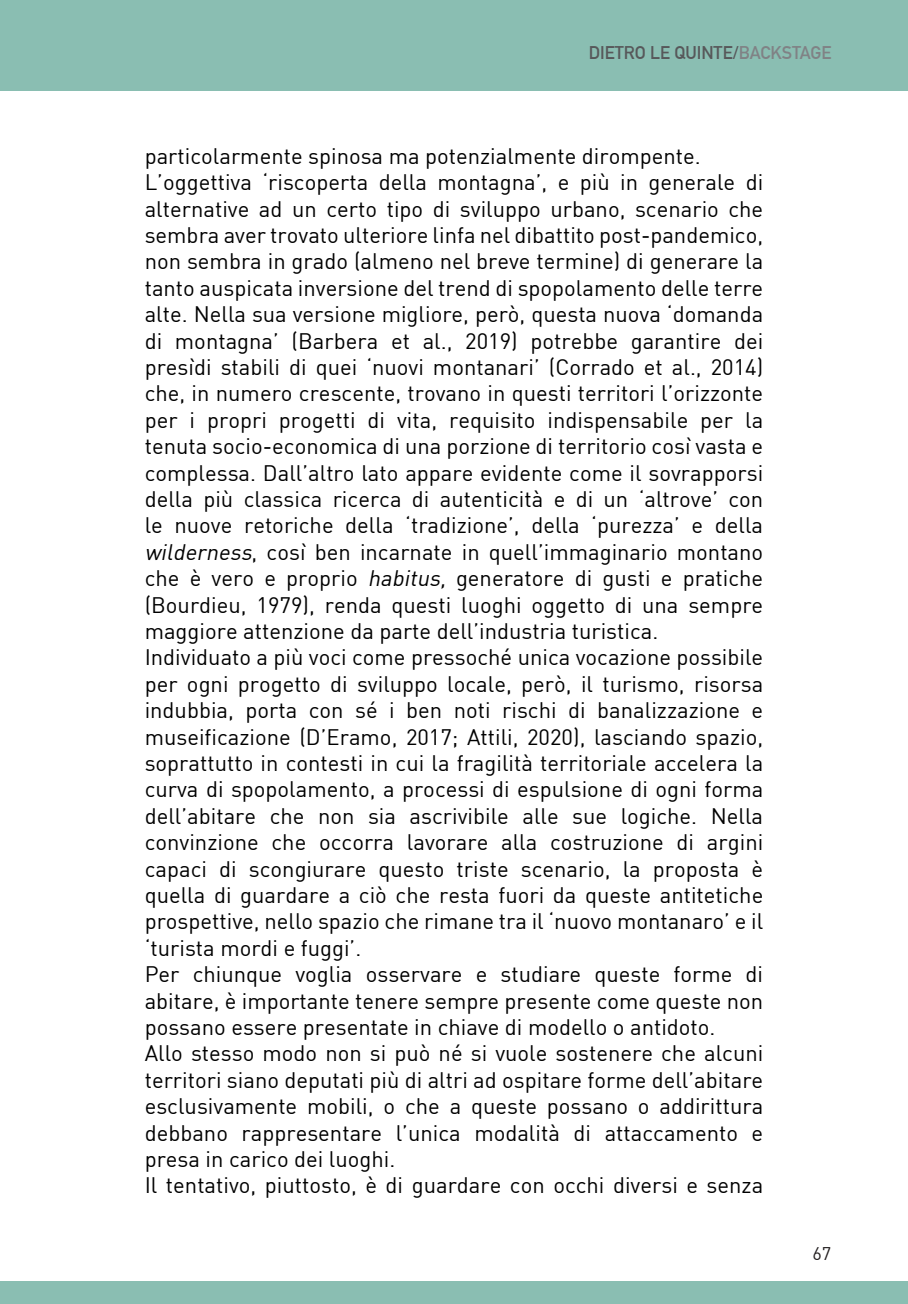
<style>
.page{position:relative;width:908px;height:1304px;background:#fff}
.page>*{position:absolute;margin:0;border:0;box-sizing:border-box;transform-origin:0 0}
.t1{font:22px/26.4px "DIN";color:#000;text-align:justify}
.t2{font:700 18px "DIN Alternate";color:#57585a}
.t3{font:18px "DIN";color:#231f20}
.s1{color:#808285}
.s2{font-style:italic}
</style>
<div class="page">
<div style="left:0;top:0;width:907px;height:90px;background:#8abeb2"></div>
<div style="left:0;top:1281px;width:907px;height:23px;background:#8abeb2"></div>
<p class="t2" style="left:588px;top:39px;width:244px">DIETRO LE QUINTE/<span class="s1">BACKSTAGE</span></p>
<p class="t1" style="left:145px;top:142px;width:557px">particolarmente spinosa ma potenzialmente dirompente.</p>
<p class="t1" style="left:145px;top:169px;width:620px">L’oggettiva ‘riscoperta della montagna’, e più in generale di alternative ad un certo tipo di sviluppo urbano, scenario che sembra aver trovato ulteriore linfa nel dibattito post-pandemico, non sembra in grado (almeno nel breve termine) di generare la tanto auspicata inversione del trend di spopolamento delle terre alte. Nella sua versione migliore, però, questa nuova ‘domanda di montagna’ (Barbera et al., 2019) potrebbe garantire dei presìdi stabili di quei ‘nuovi montanari’ (Corrado et al., 2014) che, in numero crescente, trovano in questi territori l’orizzonte per i propri progetti di vita, requisito indispensabile per la tenuta socio-economica di una porzione di territorio così vasta e complessa. Dall’altro lato appare evidente come il sovrapporsi della più classica ricerca di autenticità e di un ‘altrove’ con le nuove retoriche della ‘tradizione’, della ‘purezza’ e della <span class="s2">wilderness</span>, così ben incarnate in quell’immaginario montano che è vero e proprio <span class="s2">habitus,</span> generatore di gusti e pratiche (Bourdieu, 1979), renda questi luoghi oggetto di una sempre maggiore attenzione da parte dell’industria turistica.</p>
<p class="t1" style="left:145px;top:644px;width:620px">Individuato a più voci come pressoché unica vocazione possibile per ogni progetto di sviluppo locale, però, il turismo, risorsa indubbia, porta con sé i ben noti rischi di banalizzazione e museificazione (D’Eramo, 2017; Attili, 2020), lasciando spazio, soprattutto in contesti in cui la fragilità territoriale accelera la curva di spopolamento, a processi di espulsione di ogni forma dell’abitare che non sia ascrivibile alle sue logiche. Nella convinzione che occorra lavorare alla costruzione di argini capaci di scongiurare questo triste scenario, la proposta è quella di guardare a ciò che resta fuori da queste antitetiche prospettive, nello spazio che rimane tra il ‘nuovo montanaro’ e il ‘turista mordi e fuggi’.</p>
<p class="t1" style="left:145px;top:961px;width:619px">Per chiunque voglia osservare e studiare queste forme di abitare, è importante tenere sempre presente come queste non possano essere presentate in chiave di modello o antidoto.</p>
<p class="t1" style="left:145px;top:1040px;width:620px">Allo stesso modo non si può né si vuole sostenere che alcuni territori siano deputati più di altri ad ospitare forme dell’abitare esclusivamente mobili, o che a queste possano o addirittura debbano rappresentare l’unica modalità di attaccamento e presa in carico dei luoghi.</p>
<p class="t1" style="left:145px;top:1172px;width:619px">Il tentativo, piuttosto, è di guardare con occhi diversi e senza</p>
<p class="t3" style="left:812px;top:1242px;width:20px">67</p>
</div>
